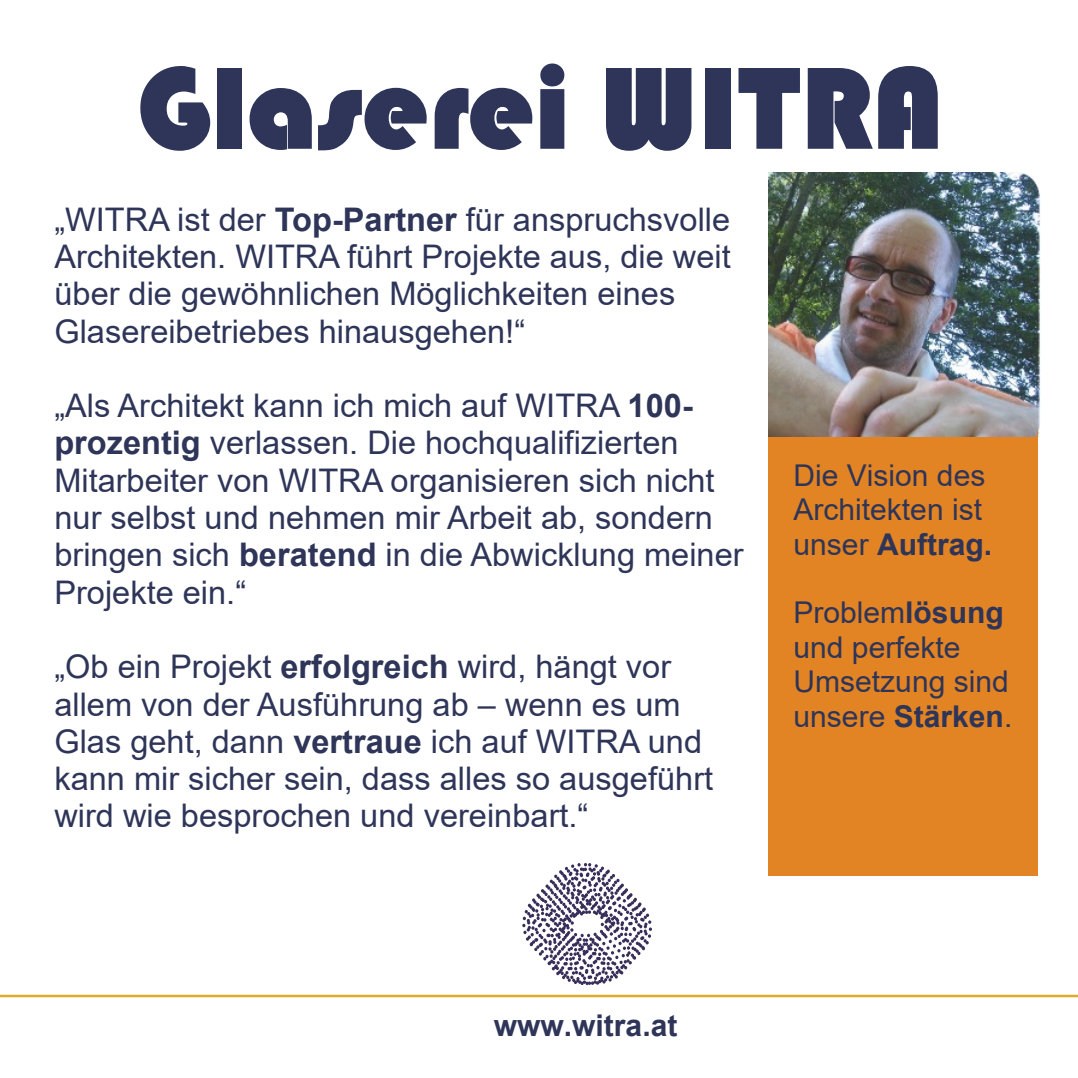
<style>
.page{position:relative;width:1078px;height:1078px;background:#fff}
.page>*{position:absolute;margin:0;border:0;box-sizing:border-box;transform-origin:0 0}
.t1{font:32.5px/37.2px "Arial";color:#2e3558}
.t2{font:30px/34.5px "Arial";color:#2e3558}
.t3{font:700 30px "Arial";color:#2e3558}
.s1{font-weight:700}
</style>
<div class="page">
<svg style="left:140px;top:66px;width:70px;height:85px"></svg>
<div style="left:217px;top:68px;width:24px;height:81px;background:#2e3558"></div>
<svg style="left:249px;top:88px;width:63px;height:62px"></svg>
<svg style="left:318px;top:88px;width:108px;height:62px"></svg>
<svg style="left:434px;top:88px;width:98px;height:62px"></svg>
<svg style="left:540px;top:63px;width:24px;height:86px;background:#444a69"></svg>
<svg style="left:606px;top:68px;width:85px;height:83px;background:#464c6b"></svg>
<div style="left:705px;top:68px;width:26px;height:81px;background:#2e3558"></div>
<svg style="left:738px;top:68px;width:61px;height:81px"></svg>
<svg style="left:807px;top:68px;width:65px;height:81px;background:#515774"></svg>
<svg style="left:878px;top:66px;width:59px;height:83px;background:#494f6d"></svg>
<svg style="left:522px;top:863px;width:130px;height:121px"></svg>
<hr style="left:0;top:994px;width:1077px;height:2px;background:#deac28">
<div style="left:767px;top:296px;width:270px;height:579px;background:#e28424"></div>
<img style="left:767px;top:172px;width:272px;height:265px">
<p class="t1" style="left:54px;top:203px;width:677px">„WITRA ist der <span class="s1">Top-Partner</span> für anspruchsvolle Architekten. WITRA führt Projekte aus, die weit über die gewöhnlichen Möglichkeiten eines Glasereibetriebes hinausgehen!“</p>
<p class="t1" style="left:54px;top:390px;width:690px">„Als Architekt kann ich mich auf WITRA <span class="s1">100- prozentig</span> verlassen. Die hochqualifizierten Mitarbeiter von WITRA organisieren sich nicht nur selbst und nehmen mir Arbeit ab, sondern bringen sich <span class="s1">beratend</span> in die Abwicklung meiner Projekte ein.“</p>
<p class="t1" style="left:54px;top:651px;width:660px">„Ob ein Projekt <span class="s1">erfolgreich</span> wird, hängt vor allem von der Ausführung ab – wenn es um Glas geht, dann <span class="s1">vertraue</span> ich auf WITRA und kann mir sicher sein, dass alles so ausgeführt wird wie besprochen und vereinbart.“</p>
<p class="t2" style="left:793px;top:460px;width:200px">Die Vision des<br>Architekten ist unser <span class="s1">Auftrag.</span></p>
<p class="t2" style="left:793px;top:598px;width:220px">Problem<span class="s1">lösung </span>und perfekte<br>Umsetzung sind unsere <span class="s1">Stärken</span>.</p>
<p class="t3" style="left:493px;top:1013px;width:185px">www.witra.at</p>
</div>
